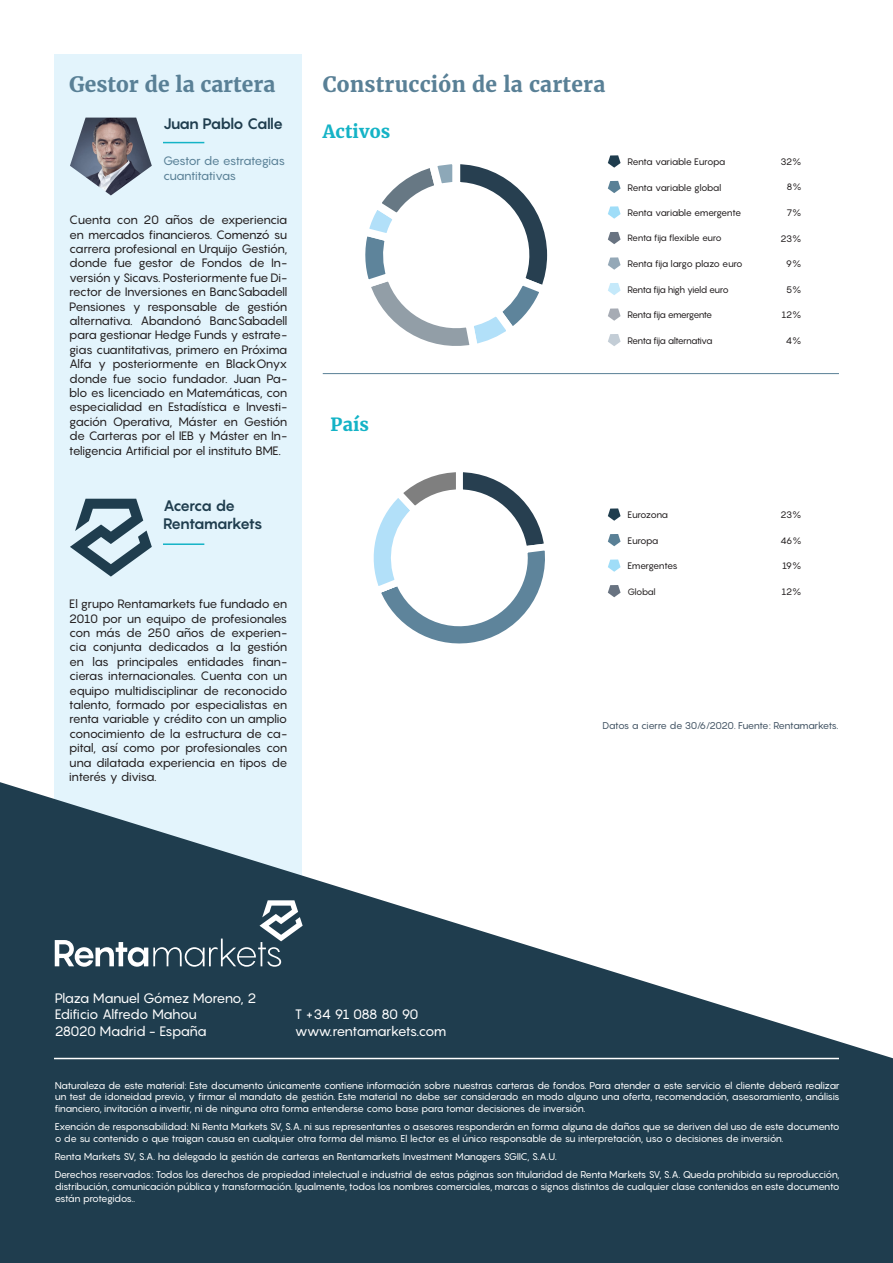
<style>
.page{position:relative;width:893px;height:1263px;background:#fff}
.page>*{position:absolute;margin:0;border:0;box-sizing:border-box;transform-origin:0 0}
.Texto_independiente{font:700 21px "Merriweather";letter-spacing:.01em;color:#598096}
.Texto_independiente-2{font:700 18px "Merriweather";letter-spacing:.01em;color:#14b3c6}
.Texto_independiente-3{font:700 15px/18px "Pangram";letter-spacing:-.08em;color:#1f3d4e}
.Texto_independiente-4{font:13.5px "Pangram";letter-spacing:-.06em;color:#fff}
.t1{font:12px/14.4px "Pangram";letter-spacing:-.06em;color:#231f20}
.t2{font:12px/14.4px "Pangram";letter-spacing:-.055em;color:#598096}
.Texto_independiente-5{font:9.75px/11.7px "Pangram";letter-spacing:-.06em;color:#fff;text-align:justify}
.Texto_independiente-6{font:9.75px "Pangram";letter-spacing:-.06em;color:#445565}
.t3{font:9.3px "Pangram";letter-spacing:-.06em;color:#231f20}
.t4{font:9.3px "Pangram";letter-spacing:-.08em;color:#231f20}
.t5{font:9.15px "Pangram";color:#231f20}
.t6{font:9px "Pangram";letter-spacing:-.05em;color:#231f20}
</style>
<div class="page">
<svg style="left:608px;top:155px;width:13px;height:13px"></svg>
<svg style="left:608px;top:181px;width:13px;height:12px"></svg>
<svg style="left:608px;top:206px;width:13px;height:13px"></svg>
<svg style="left:608px;top:232px;width:13px;height:12px"></svg>
<svg style="left:608px;top:257px;width:13px;height:13px"></svg>
<svg style="left:608px;top:283px;width:13px;height:12px"></svg>
<svg style="left:608px;top:308px;width:13px;height:13px"></svg>
<svg style="left:608px;top:334px;width:13px;height:12px"></svg>
<div style="left:54px;top:54px;width:247px;height:837px;background:#e3f4fc"></div>
<img style="left:70px;top:118px;width:82px;height:77px">
<hr style="left:163px;top:142px;width:41px;height:1px;background:#14b3c6">
<hr style="left:163px;top:543px;width:41px;height:2px;background:#14b3c6">
<svg style="left:0;top:782px;width:893px;height:481px;fill:#1f3d4e"></svg>
<hr style="left:54px;top:1058px;width:785px;height:1px;background:#fff">
<hr style="left:323px;top:373px;width:516px;height:1px;background:#598096">
<svg style="left:55px;top:900px;width:248px;height:67px"></svg>
<svg style="left:70px;top:499px;width:82px;height:78px"></svg>
<svg style="left:608px;top:508px;width:13px;height:13px"></svg>
<svg style="left:608px;top:534px;width:13px;height:12px"></svg>
<svg style="left:608px;top:559px;width:13px;height:13px"></svg>
<svg style="left:608px;top:585px;width:13px;height:12px"></svg>
<svg style="left:373px;top:472px;width:172px;height:172px"></svg>
<svg style="left:365px;top:164px;width:183px;height:182px"></svg>
<p class="Texto_independiente" style="left:69px;top:72px;width:208px">Gestor de la cartera</p>
<p class="Texto_independiente-3" style="left:163px;top:114px;width:122px">Juan Pablo Calle</p>
<p class="t2" style="left:163px;top:154px;width:124px">Gestor de estrategias cuantitativas</p>
<p class="t1" style="left:69px;top:213px;width:220px">Cuenta con 20 años de experiencia en mercados financieros. Comenzó su carrera profesional en Urquijo Gestión, donde fue gestor de Fondos de In&shy;versión y Sicavs. Posteriormente fue Di&shy;rector de Inversiones en BancSabadell Pensiones y responsable de gestión alternativa. Abandonó BancSabadell para gestionar Hedge Funds y estrate&shy;gias cuantitativas, primero en Próxima Alfa y posteriormente en BlackOnyx donde fue socio fundador. Juan Pa&shy;blo es licenciado en Matemáticas, con especialidad en Estadística e Investi&shy;gación Operativa, Máster en Gestión de Carteras por el IEB y Máster en In&shy;teligencia Artificial por el instituto BME.</p>
<p class="Texto_independiente-3" style="left:163px;top:496px;width:101px">Acerca de<br>Rentamarkets</p>
<p class="t1" style="left:69px;top:596px;width:220px">El grupo Rentamarkets fue fundado en 2010 por un equipo de profesionales con más de 250 años de experien&shy;cia conjunta dedicados a la gestión en las principales entidades finan&shy;cieras internacionales. Cuenta con un equipo multidisciplinar de reconocido talento, formado por especialistas en renta variable y crédito con un amplio conocimiento de la estructura de ca&shy;pital, así como por profesionales con una dilatada experiencia en tipos de interés y divisa.</p>
<p class="Texto_independiente" style="left:323px;top:72px;width:284px">Construcción de la cartera</p>
<p class="Texto_independiente-2" style="left:323px;top:120px;width:69px">Activos</p>
<p class="t3" style="left:627px;top:156px;width:99px">Renta variable Europa</p>
<p class="t3" style="left:781px;top:156px;width:22px">32%</p>
<p class="t3" style="left:627px;top:181px;width:95px">Renta variable global</p>
<p class="t5" style="left:786px;top:181px;width:17px">8%</p>
<p class="t3" style="left:627px;top:207px;width:115px">Renta variable emergente</p>
<p class="t3" style="left:786px;top:207px;width:17px">7%</p>
<p class="t6" style="left:627px;top:232px;width:96px">Renta fija flexible euro</p>
<p class="t3" style="left:780px;top:232px;width:23px">23%</p>
<p class="t3" style="left:627px;top:258px;width:117px">Renta fija largo plazo euro</p>
<p class="t3" style="left:786px;top:258px;width:17px">9%</p>
<p class="t3" style="left:627px;top:283px;width:103px">Renta fija high yield euro</p>
<p class="t3" style="left:786px;top:283px;width:17px">5%</p>
<p class="t4" style="left:627px;top:309px;width:86px">Renta fija emergente</p>
<p class="t3" style="left:782px;top:309px;width:21px">12%</p>
<p class="t3" style="left:627px;top:334px;width:87px">Renta fija alternativa</p>
<p class="t3" style="left:786px;top:334px;width:17px">4%</p>
<p class="Texto_independiente-2" style="left:331px;top:413px;width:40px">País</p>
<p class="t3" style="left:627px;top:509px;width:42px">Eurozona</p>
<p class="t3" style="left:780px;top:509px;width:23px">23%</p>
<p class="t3" style="left:627px;top:534px;width:33px">Europa</p>
<p class="t5" style="left:780px;top:534px;width:23px">46%</p>
<p class="t3" style="left:627px;top:560px;width:52px">Emergentes</p>
<p class="t3" style="left:782px;top:560px;width:21px">19%</p>
<p class="t6" style="left:627px;top:585px;width:30px">Global</p>
<p class="t3" style="left:782px;top:585px;width:21px">12%</p>
<p class="Texto_independiente-6" style="left:603px;top:719px;width:237px">Datos a cierre de 30/6/2020. Fuente: Rentamarkets.</p>
<p class="Texto_independiente-4" style="left:55px;top:989px;width:203px">Plaza Manuel Gómez Moreno, 2</p>
<p class="Texto_independiente-4" style="left:55px;top:1006px;width:144px">Edificio Alfredo Mahou</p>
<p class="Texto_independiente-4" style="left:55px;top:1022px;width:153px">28020 Madrid - España</p>
<p class="Texto_independiente-4" style="left:295px;top:1006px;width:125px">T +34 91 088 80 90</p>
<p class="Texto_independiente-4" style="left:295px;top:1022px;width:153px">www.rentamarkets.com</p>
<p class="Texto_independiente-5" style="left:55px;top:1079px;width:786px">Naturaleza de este material: Este documento únicamente contiene información sobre nuestras carteras de fondos. Para atender a este servicio el cliente deberá realizar un test de idoneidad previo, y firmar el mandato de gestión. Este material no debe ser considerado en modo alguno una oferta, recomendación, asesoramiento, análisis financiero, invitación a invertir, ni de ninguna otra forma entenderse como base para tomar decisiones de inversión.</p>
<p class="Texto_independiente-5" style="left:55px;top:1121px;width:786px">Exención de responsabilidad: Ni Renta Markets SV, S.A. ni sus representantes o asesores responderán en forma alguna de daños que se deriven del uso de este documento o de su contenido o que traigan causa en cualquier otra forma del mismo. El lector es el único responsable de su interpretación, uso o decisiones de inversión.</p>
<p class="Texto_independiente-5" style="left:55px;top:1150px;width:504px">Renta Markets SV, S.A. ha delegado la gestión de carteras en Rentamarkets Investment Managers SGIIC, S.A.U.</p>
<p class="Texto_independiente-5" style="left:55px;top:1168px;width:786px">Derechos reservados: Todos los derechos de propiedad intelectual e industrial de estas páginas son titularidad de Renta Markets SV, S.A. Queda prohibida su reproducción, distribución, comunicación pública y transformación. Igualmente, todos los nombres comerciales, marcas o signos distintos de cualquier clase contenidos en este documento están protegidos..</p>
</div>
